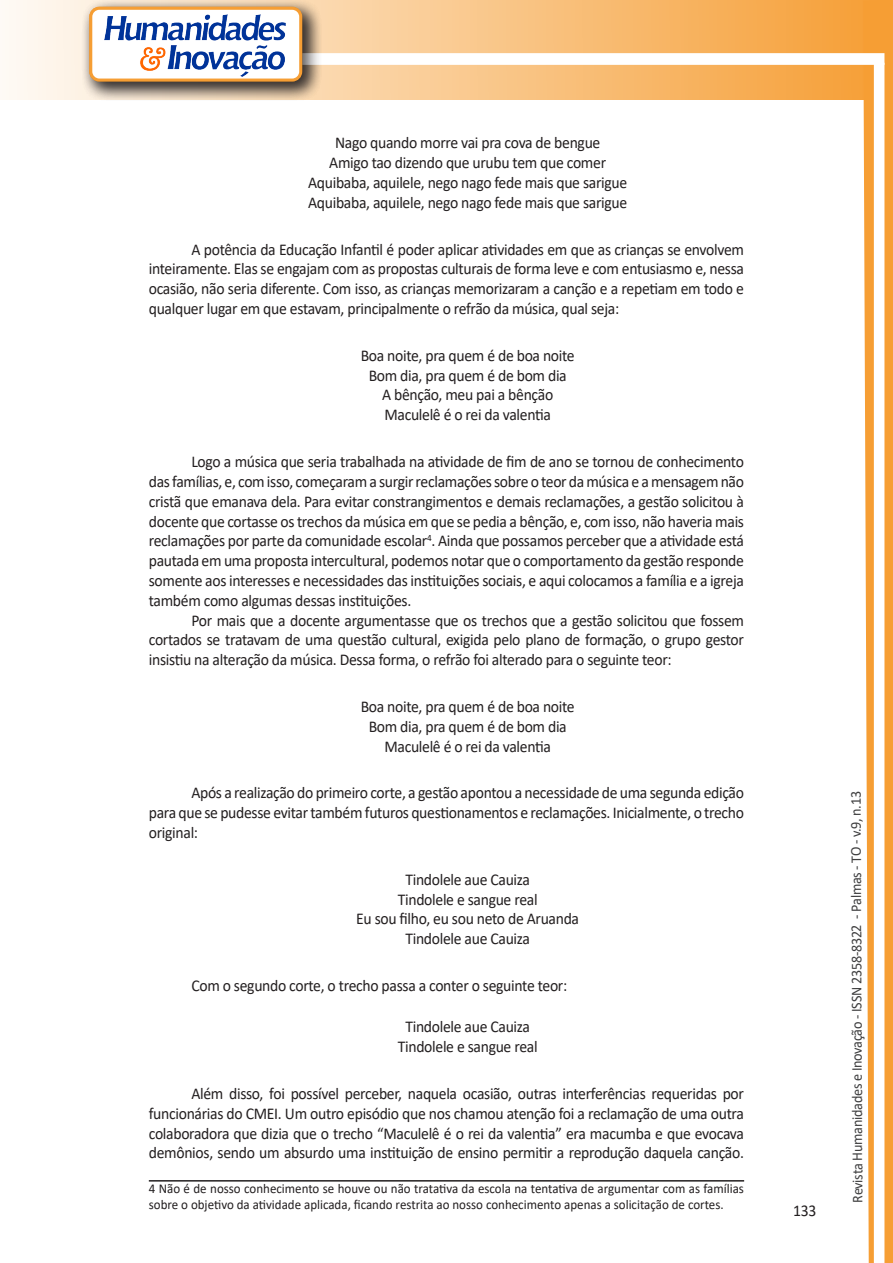
<style>
.page{position:relative;width:893px;height:1263px;background:#fff}
.page>*{position:absolute;margin:0;border:0;box-sizing:border-box;transform-origin:0 0}
.texto{font:16.5px/19.8px "Calibri";letter-spacing:-.02em;color:#231f20;text-align:justify;scale:.95 1}
.t1{font:15px "Calibri";letter-spacing:-.025em;color:#3e3e3f;scale:.95 1}
.Rodapé{font:13.5px/16.2px "Calibri";color:#231f20;scale:.96 1}
</style>
<div class="page">
<svg style="left:5px;top:0;width:858px;height:100px;background:#f9c484"></svg>
<div style="left:302px;top:53px;width:582px;height:12px;background:#fff;border:2px solid #fff"></div>
<svg style="left:863px;top:0;width:30px;height:1263px"></svg>
<div style="left:81px;top:0;width:241px;height:102px;background:#231f20;opacity:.75"></div>
<div style="left:91px;top:8px;width:210px;height:72px;background:#fff;border-radius:9px"></div>
<img style="left:104px;top:14px;width:181px;height:62px">
<div style="left:89px;top:7px;width:213px;height:75px;border:3px solid #f69e34;border-radius:9px"></div>
<hr style="left:149px;top:1180px;width:595px;height:1px;background:#231f20">
<p class="texto" style="left:335px;top:133px;width:281px">Nago quando morre vai pra cova de bengue</p>
<p class="texto" style="left:329px;top:152px;width:293px">Amigo tao dizendo que urubu tem que comer</p>
<p class="texto" style="left:308px;top:172px;width:337px">Aquibaba, aquilele, nego nago fede mais que sarigue</p>
<p class="texto" style="left:308px;top:192px;width:337px">Aquibaba, aquilele, nego nago fede mais que sarigue</p>
<p class="texto" style="left:149px;top:239px;width:628px;text-indent:43px">A potência da Educação Infantil é poder aplicar atividades em que as crianças se envolvem inteiramente. Elas se engajam com as propostas culturais de forma leve e com entusiasmo e, nessa ocasião, não seria diferente. Com isso, as crianças memorizaram a canção e a repetiam em todo e qualquer lugar em que estavam, principalmente o refrão da música, qual seja:</p>
<p class="texto" style="left:361px;top:345px;width:227px">Boa noite, pra quem é de boa noite</p>
<p class="texto" style="left:369px;top:365px;width:210px">Bom dia, pra quem é de bom dia</p>
<p class="texto" style="left:382px;top:385px;width:182px">A bênção, meu pai a bênção</p>
<p class="texto" style="left:384px;top:404px;width:177px">Maculelê é o rei da valentia</p>
<p class="texto" style="left:149px;top:451px;width:628px;text-indent:43px">Logo a música que seria trabalhada na atividade de fim de ano se tornou de conhecimento das famílias, e, com isso, começaram a surgir reclamações sobre o teor da música e a mensagem não cristã que emanava dela. Para evitar constrangimentos e demais reclamações, a gestão solicitou à docente que cortasse os trechos da música em que se pedia a bênção, e, com isso, não haveria mais reclamações por parte da comunidade escolar<sup>4</sup>. Ainda que possamos perceber que a atividade está pautada em uma proposta intercultural, podemos notar que o comportamento da gestão responde somente aos interesses e necessidades das instituições sociais, e aqui colocamos a família e a igreja também como algumas dessas instituições.</p>
<p class="texto" style="left:149px;top:610px;width:628px;text-indent:43px">Por mais que a docente argumentasse que os trechos que a gestão solicitou que fossem cortados se tratavam de uma questão cultural, exigida pelo plano de formação, o grupo gestor insistiu na alteração da música. Dessa forma, o refrão foi alterado para o seguinte teor:</p>
<p class="texto" style="left:361px;top:696px;width:227px">Boa noite, pra quem é de boa noite</p>
<p class="texto" style="left:369px;top:716px;width:210px">Bom dia, pra quem é de bom dia</p>
<p class="texto" style="left:384px;top:736px;width:177px">Maculelê é o rei da valentia</p>
<p class="texto" style="left:149px;top:782px;width:628px;text-indent:43px">Após a realização do primeiro corte, a gestão apontou a necessidade de uma segunda edição para que se pudesse evitar também futuros questionamentos e reclamações. Inicialmente, o trecho original:</p>
<p class="texto" style="left:405px;top:869px;width:133px">Tindolele aue Cauiza</p>
<p class="texto" style="left:398px;top:889px;width:149px">Tindolele e sangue real</p>
<p class="texto" style="left:356px;top:908px;width:236px">Eu sou filho, eu sou neto de Aruanda</p>
<p class="texto" style="left:405px;top:928px;width:133px">Tindolele aue Cauiza</p>
<p class="texto" style="left:191px;top:975px;width:397px">Com o segundo corte, o trecho passa a conter o seguinte teor:</p>
<p class="texto" style="left:405px;top:1016px;width:133px">Tindolele aue Cauiza</p>
<p class="texto" style="left:398px;top:1036px;width:149px">Tindolele e sangue real</p>
<p class="texto" style="left:149px;top:1083px;width:628px;text-indent:43px">Além disso, foi possível perceber, naquela ocasião, outras interferências requeridas por funcionárias do CMEI. Um outro episódio que nos chamou atenção foi a reclamação de uma outra colaboradora que dizia que o trecho “Maculelê é o rei da valentia” era macumba e que evocava demônios, sendo um absurdo uma instituição de ensino permitir a reprodução daquela canção.</p>
<p class="Rodapé" style="left:149px;top:1180px;width:621px">4 Não é de nosso conhecimento se houve ou não tratativa da escola na tentativa de argumentar com as famílias sobre o objetivo da atividade aplicada, ficando restrita ao nosso conhecimento apenas a solicitação de cortes.</p>
<p class="texto" style="left:793px;top:1200px;width:26px">133</p>
<p class="t1" style="left:846px;top:1203px;width:435px;rotate:-90deg">Revista Humanidades e Inovação - ISSN 2358-8322 - Palmas - TO - v.9, n.13</p>
</div>
